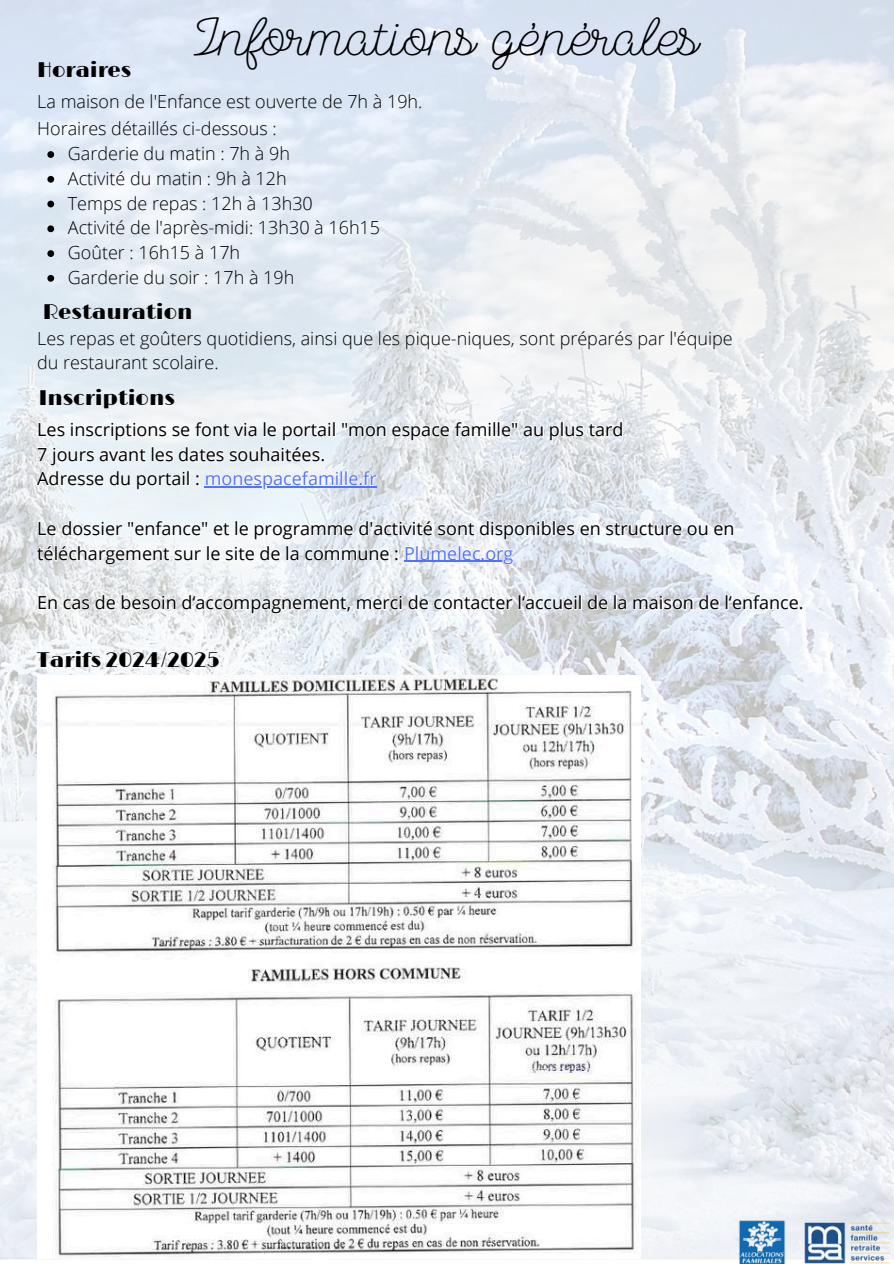
<style>
.page{position:relative;width:894px;height:1264px;background:#fff}
.page>*{position:absolute;margin:0;border:0;box-sizing:border-box;transform-origin:0 0}
.t1{font:48px "Oblique Rain";color:#000}
.t2{font:21px "Limelight";color:#000}
.t3{font:18px/24.8px "Open Sans";color:#000}
.t4{font:300 18px/24.8px "Open Sans";color:#000}
.s1{color:#5271ff}
</style>
<div class="page">
<img style="left:0;top:0;width:893px;height:1259px">
<img style="left:719px;top:1211px;width:85px;height:52px">
<img style="left:804px;top:1222px;width:86px;height:41px">
<img style="left:37px;top:675px;width:603px;height:583px">
<svg style="left:35px;top:420px;width:588px;height:71px"></svg>
<svg style="left:36px;top:519px;width:699px;height:46px"></svg>
<svg style="left:38px;top:594px;width:766px;height:21px"></svg>
<hr style="left:205px;top:486px;width:172px;height:1px;background:#5271ff">
<hr style="left:404px;top:560px;width:109px;height:2px;background:#5271ff">
<svg style="left:47px;top:151px;width:7px;height:7px"></svg>
<svg style="left:47px;top:176px;width:7px;height:7px"></svg>
<svg style="left:47px;top:201px;width:7px;height:6px"></svg>
<svg style="left:47px;top:225px;width:7px;height:7px"></svg>
<svg style="left:47px;top:250px;width:7px;height:7px"></svg>
<svg style="left:47px;top:275px;width:7px;height:7px"></svg>
<h1 class="t1" style="left:194px;top:9px;width:507px">Informations générales</h1>
<p class="t2" style="left:37px;top:58px;width:96px">Horaires</p>
<p class="t4" style="left:37px;top:87px;width:386px;line-height:27.3px">La maison de l'Enfance est ouverte de 7h à 19h.<br>Horaires détaillés ci-dessous :</p>
<p class="t4" style="left:68px;top:141px;width:314px">Garderie du matin : 7h à 9h<br>Activité du matin : 9h à 12h<br>Temps de repas : 12h à 13h30<br>Activité de l'après-midi: 13h30 à 16h15<br>Goûter : 16h15 à 17h<br>Garderie du soir : 17h à 19h</p>
<p class="t2" style="left:43px;top:300px;width:151px">Restauration</p>
<p class="t4" style="left:37px;top:325px;width:696px">Les repas et goûters quotidiens, ainsi que les pique-niques, sont préparés par l'équipe du restaurant scolaire.</p>
<p class="t2" style="left:39px;top:386px;width:137px">Inscriptions</p>
<p class="t3" style="left:37px;top:416px;width:587px">Les inscriptions se font via le portail "mon espace famille" au plus tard<br>7 jours avant les dates souhaitées.<br>Adresse du portail : <span class="s1">monespacefamille.fr</span></p>
<p class="t3" style="left:37px;top:515px;width:698px">Le dossier "enfance" et le programme d'activité sont disponibles en structure ou en téléchargement sur le site de la commune : <span class="s1">Plumelec.org</span></p>
<p class="t3" style="left:37px;top:589px;width:767px">En cas de besoin d‘accompagnement, merci de contacter l‘accueil de la maison de l‘enfance.</p>
<p class="t2" style="left:37px;top:648px;width:184px">Tarifs 2024/2025</p>
</div>
